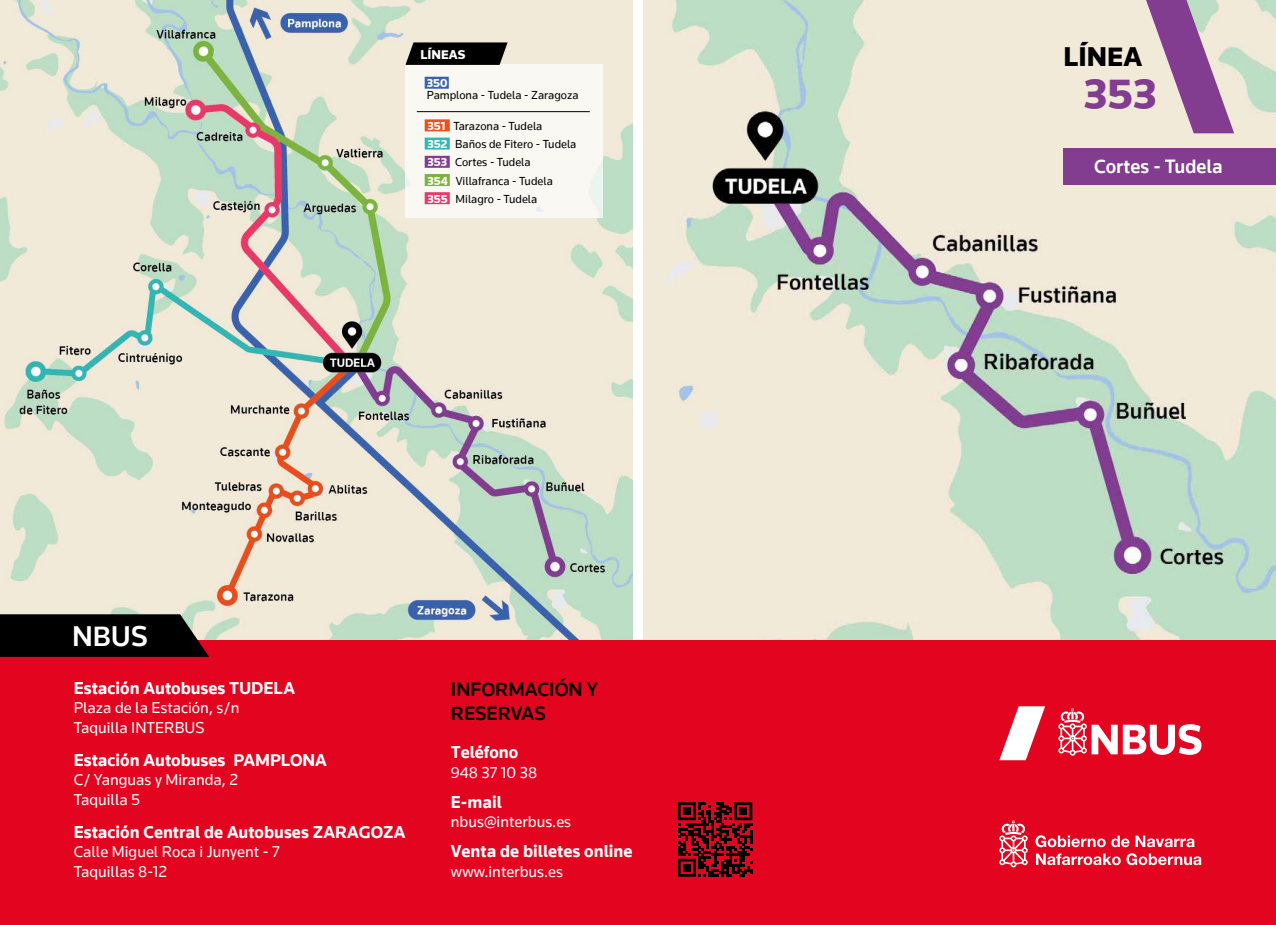
<style>
.page{position:relative;width:1276px;height:925px;background:#fff}
.page>*{position:absolute;margin:0;border:0;box-sizing:border-box;transform-origin:0 0}
.t1{font:900 44.6px "Knowledge";color:#823d90}
.t2{font:500 29.4px "Knowledge";color:#fff}
.t3{font:900 28px "Knowledge";color:#000}
.t4{font:500 20px/24px "Knowledge";color:#000}
.t5{font:500 20px "Knowledge";color:#fff}
.t6{font:700 17.8px "Knowledge";color:#fff}
.t7{font:16.2px/19.4px "Knowledge";color:#fff}
.t8{font:900 13.2px "Knowledge";color:#fff}
.t9{font:12px/18.2px "Knowledge";color:#000}
.t10{font:900 12px "Knowledge";color:#fff}
.s1{font-weight:900;color:#fff}
</style>
<div class="page">
<img style="left:643px;top:0;width:633px;height:640px">
<img style="left:0;top:0;width:633px;height:640px">
<div style="left:0;top:640px;width:1276px;height:284px;background:#e30520"></div>
<div style="left:405px;top:65px;width:198px;height:153px;background:#faf8f3"></div>
<div style="left:425px;top:77px;width:24px;height:12px;background:#3963ad"></div>
<div style="left:425px;top:119px;width:25px;height:12px;background:#e9511f"></div>
<div style="left:425px;top:137px;width:25px;height:12px;background:#34b6b4"></div>
<div style="left:425px;top:156px;width:25px;height:12px;background:#823d90"></div>
<div style="left:425px;top:174px;width:25px;height:12px;background:#7bb43f"></div>
<div style="left:425px;top:192px;width:25px;height:12px;background:#e83a68"></div>
<hr style="left:417px;top:111px;width:173px;height:1px;background:#000">
<svg style="left:405px;top:42px;width:102px;height:23px;background:#171715"></svg>
<svg style="left:0;top:614px;width:209px;height:42px;background:#110f0e"></svg>
<svg style="left:999px;top:820px;width:28px;height:47px"></svg>
<svg style="left:1035px;top:835px;width:70px;height:11px"></svg>
<svg style="left:1111px;top:835px;width:18px;height:11px"></svg>
<svg style="left:1135px;top:835px;width:59px;height:11px"></svg>
<svg style="left:1036px;top:853px;width:84px;height:11px"></svg>
<svg style="left:1126px;top:853px;width:75px;height:11px"></svg>
<svg style="left:999px;top:706px;width:46px;height:54px"></svg>
<svg style="left:1058px;top:708px;width:143px;height:47px"></svg>
<svg style="left:1146px;top:0;width:88px;height:133px;background:#ba99b5"></svg>
<div style="left:1063px;top:148px;width:213px;height:36px;background:#823d90"></div>
<svg style="left:678px;top:802px;width:74px;height:74px"></svg>
<div style="left:683px;top:807px;width:7px;height:7px;background:#000"></div>
<div style="left:739px;top:807px;width:8px;height:7px;background:#000"></div>
<div style="left:683px;top:863px;width:7px;height:8px;background:#000"></div>
<p class="t8" style="left:420px;top:46px;width:46px">LÍNEAS</p>
<p class="t10" style="left:427px;top:75px;width:22px">350</p>
<p class="t9" style="left:427px;top:86px;width:153px">Pamplona - Tudela - Zaragoza</p>
<p class="t9" style="left:427px;top:117px;width:150px"><span class="s1">351</span> Tarazona - Tudela<br><span class="s1">352</span> Baños de Fitero - Tudela<br><span class="s1">353</span> Cortes - Tudela<br><span class="s1">354</span> Villafranca - Tudela<br><span class="s1">355</span> Milagro - Tudela</p>
<h2 class="t2" style="left:72px;top:618px;width:77px">NBUS</h2>
<p class="t6" style="left:74px;top:676px;width:223px">Estación Autobuses TUDELA</p>
<p class="t7" style="left:74px;top:697px;width:167px">Plaza de la Estación, s/n<br>Taquilla INTERBUS</p>
<p class="t6" style="left:74px;top:748px;width:255px">Estación Autobuses PAMPLONA</p>
<p class="t7" style="left:74px;top:769px;width:166px">C/ Yanguas y Miranda, 2<br>Taquilla 5</p>
<p class="t6" style="left:74px;top:820px;width:333px">Estación Central de Autobuses ZARAGOZA</p>
<p class="t7" style="left:74px;top:841px;width:208px">Calle Miguel Roca i Junyent - 7<br>Taquillas 8-12</p>
<p class="t4" style="left:451px;top:676px;width:149px">INFORMACIÓN Y<br>RESERVAS</p>
<p class="t6" style="left:451px;top:741px;width:69px">Teléfono</p>
<p class="t7" style="left:451px;top:762px;width:88px">948 37 10 38</p>
<p class="t6" style="left:451px;top:790px;width:53px">E-mail</p>
<p class="t7" style="left:451px;top:811px;width:122px">nbus@interbus.es</p>
<p class="t6" style="left:451px;top:840px;width:183px">Venta de billetes online</p>
<p class="t7" style="left:451px;top:861px;width:114px">www.interbus.es</p>
<h3 class="t3" style="left:1063px;top:39px;width:80px">LÍNEA</h3>
<h1 class="t1" style="left:1083px;top:66px;width:75px">353</h1>
<p class="t5" style="left:1094px;top:153px;width:130px">Cortes - Tudela</p>
</div>
